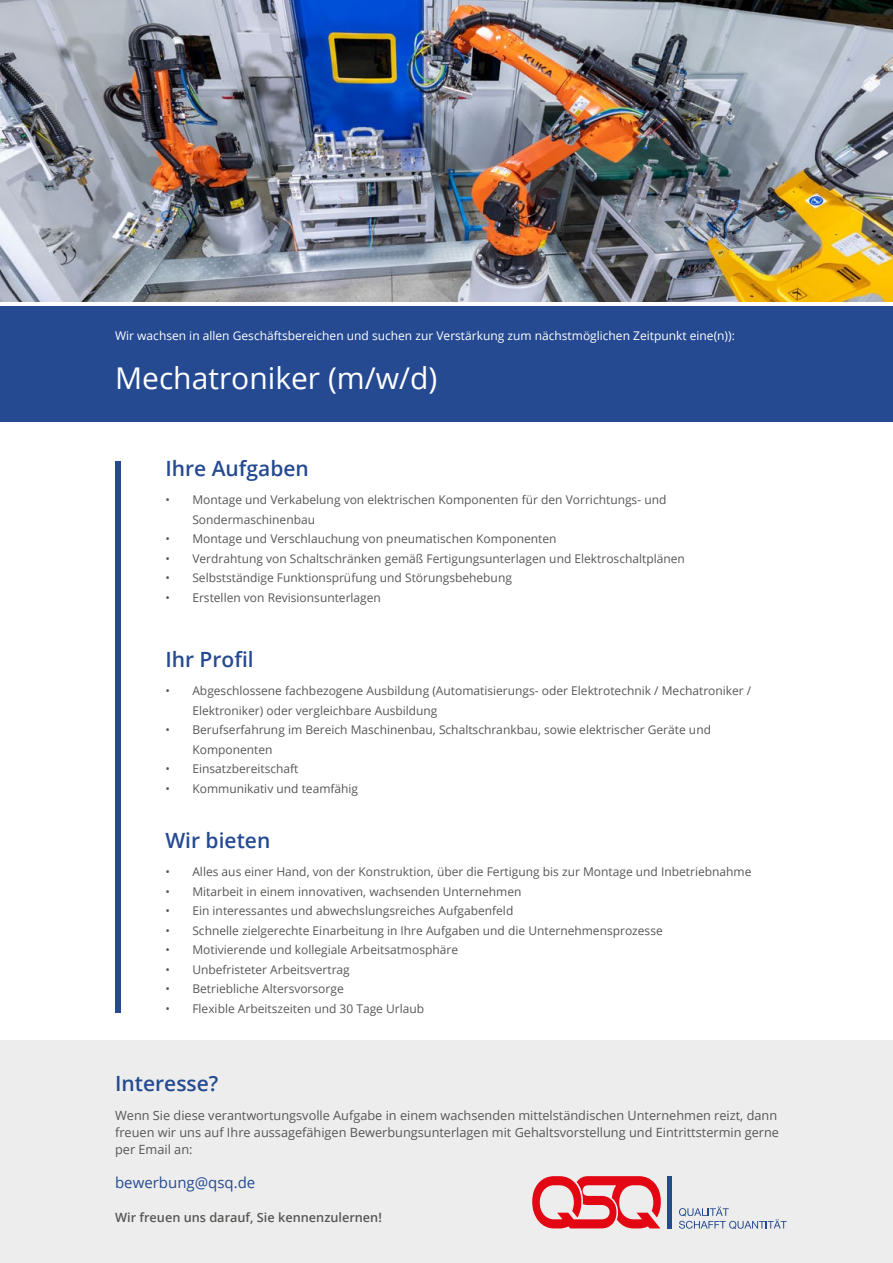
<style>
.page{position:relative;width:893px;height:1263px;background:#fff}
.page>*{position:absolute;margin:0;border:0;box-sizing:border-box;transform-origin:0 0}
.t1{font:30px "Open Sans";color:#fff}
.t2{font:600 21px "Open Sans";color:#254a91}
.t3{font:15px "Open Sans";color:#254a91}
.t4{font:12.75px/17px "Open Sans";color:#575756}
.t5{font:600 12.75px "Open Sans";color:#575756}
.t6{font:12px/19.5px "Open Sans";color:#575756}
.t7{font:12px "Open Sans";color:#fff}
</style>
<div class="page">
<img style="left:0;top:0;width:893px;height:302px">
<div style="left:0;top:1041px;width:893px;height:222px;background:#ededed"></div>
<div style="left:0;top:306px;width:893px;height:116px;background:#254a91"></div>
<div style="left:115px;top:461px;width:6px;height:552px;background:#254a91"></div>
<svg style="left:679px;top:1206px;width:108px;height:23px"></svg>
<hr style="left:668px;top:1176px;width:4px;height:52px;background:#254a91">
<svg style="left:532px;top:1176px;width:129px;height:52px"></svg>
<p class="t7" style="left:115px;top:328px;width:621px">Wir wachsen in allen Geschäftsbereichen und suchen zur Verstärkung zum nächstmöglichen Zeitpunkt eine(n)):</p>
<h1 class="t1" style="left:115px;top:358px;width:324px">Mechatroniker (m/w/d)</h1>
<h2 class="t2" style="left:165px;top:454px;width:145px">Ihre Aufgaben</h2>
<p class="t6" style="left:192px;top:490px;width:476px;text-indent:-27px">• Montage und Verkabelung von elektrischen Komponenten für den Vorrichtungs- und<br>Sondermaschinenbau</p>
<p class="t6" style="left:165px;top:529px;width:393px">• Montage und Verschlauchung von pneumatischen Komponenten</p>
<p class="t6" style="left:165px;top:548px;width:521px">• Verdrahtung von Schaltschränken gemäß Fertigungsunterlagen und Elektroschaltplänen</p>
<p class="t6" style="left:165px;top:568px;width:348px">• Selbstständige Funktionsprüfung und Störungsbehebung</p>
<p class="t6" style="left:165px;top:587px;width:217px">• Erstellen von Revisionsunterlagen</p>
<h2 class="t2" style="left:165px;top:645px;width:90px">Ihr Profil</h2>
<p class="t6" style="left:192px;top:681px;width:560px;text-indent:-27px">• Abgeschlossene fachbezogene Ausbildung (Automatisierungs- oder Elektrotechnik / Mechatroniker /<br>Elektroniker) oder vergleichbare Ausbildung</p>
<p class="t6" style="left:192px;top:720px;width:520px;text-indent:-27px">• Berufserfahrung im Bereich Maschinenbau, Schaltschrankbau, sowie elektrischer Geräte und<br>Komponenten</p>
<p class="t6" style="left:165px;top:759px;width:135px">• Einsatzbereitschaft</p>
<p class="t6" style="left:165px;top:778px;width:194px">• Kommunikativ und teamfähig</p>
<h2 class="t2" style="left:165px;top:826px;width:106px">Wir bieten</h2>
<p class="t6" style="left:165px;top:862px;width:588px">• Alles aus einer Hand, von der Konstruktion, über die Fertigung bis zur Montage und Inbetriebnahme</p>
<p class="t6" style="left:165px;top:881px;width:358px">• Mitarbeit in einem innovativen, wachsenden Unternehmen</p>
<p class="t6" style="left:165px;top:901px;width:349px">• Ein interessantes und abwechslungsreiches Aufgabenfeld</p>
<p class="t6" style="left:165px;top:920px;width:499px">• Schnelle zielgerechte Einarbeitung in Ihre Aufgaben und die Unternehmensprozesse</p>
<p class="t6" style="left:165px;top:940px;width:294px">• Motivierende und kollegiale Arbeitsatmosphäre</p>
<p class="t6" style="left:165px;top:959px;width:186px">• Unbefristeter Arbeitsvertrag</p>
<p class="t6" style="left:165px;top:979px;width:180px">• Betriebliche Altersvorsorge</p>
<p class="t6" style="left:165px;top:998px;width:260px">• Flexible Arbeitszeiten und 30 Tage Urlaub</p>
<h2 class="t2" style="left:115px;top:1068px;width:105px">Interesse?</h2>
<p class="t4" style="left:115px;top:1107px;width:665px">Wenn Sie diese verantwortungsvolle Aufgabe in einem wachsenden mittelständischen Unternehmen reizt, dann freuen wir uns auf Ihre aussagefähigen Bewerbungsunterlagen mit Gehaltsvorstellung und Eintrittstermin gerne per Email an:</p>
<p class="t3" style="left:115px;top:1172px;width:142px">bewerbung@qsq.de</p>
<p class="t5" style="left:115px;top:1209px;width:268px">Wir freuen uns darauf, Sie kennenzulernen!</p>
</div>
